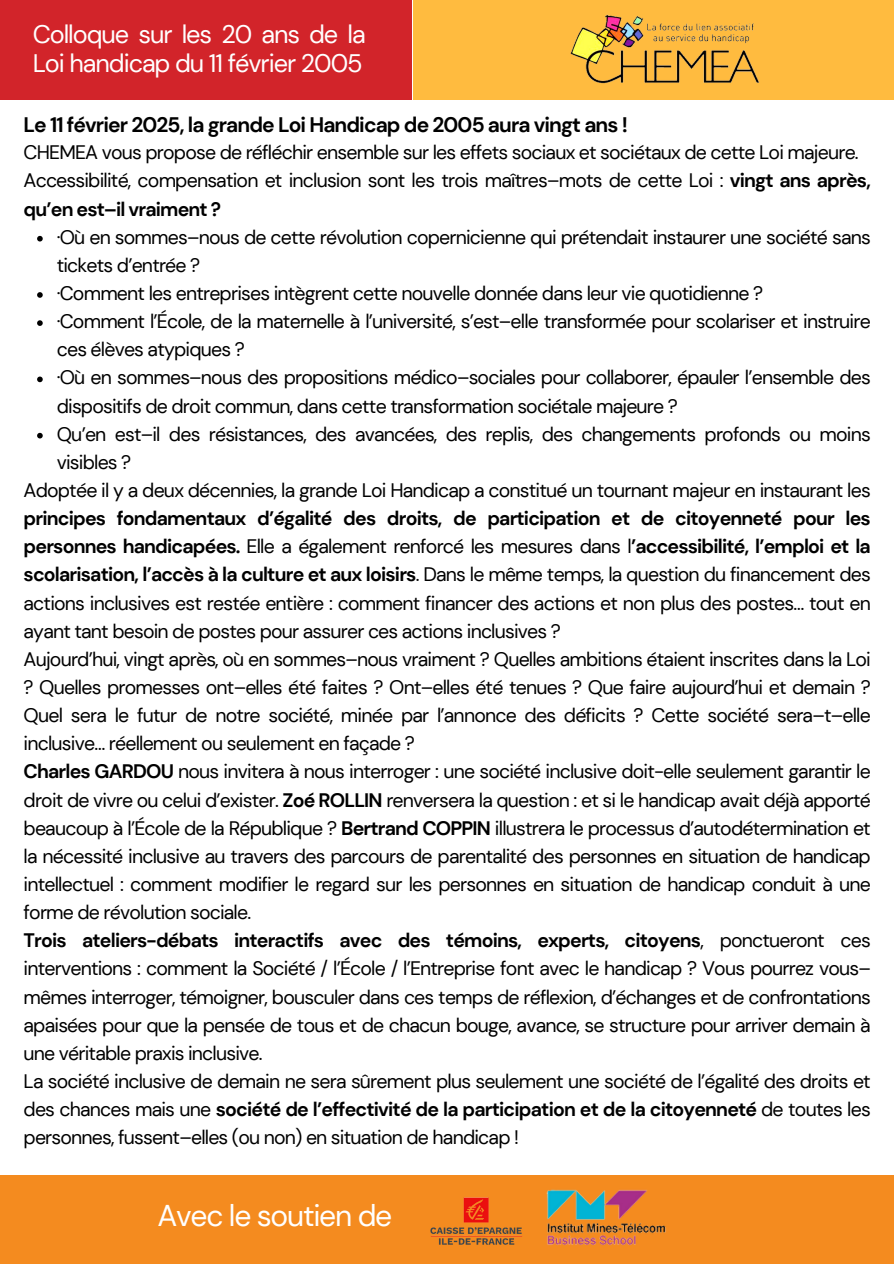
<style>
.page{position:relative;width:894px;height:1264px;background:#fff}
.page>*{position:absolute;margin:0;border:0;box-sizing:border-box;transform-origin:0 0}
.t1{font:30px "DM Sans";letter-spacing:-.04em;color:#fff}
.t2{font:25.35px/29.2px "DM Sans";letter-spacing:-.04em;color:#fff}
.t3{font:700 21px "DM Sans";letter-spacing:-.04em;color:#000}
.t4{font:19.5px/28.2px "DM Sans";letter-spacing:-.04em;color:#000}
.s1{font-weight:700}
</style>
<div class="page">
<div style="left:0;top:0;width:412px;height:99px;background:#d2242a"></div>
<div style="left:412px;top:0;width:481px;height:99px;background:#ffbb3f"></div>
<div style="left:0;top:1174px;width:893px;height:89px;background:#f48b1f"></div>
<svg style="left:37px;top:236px;width:6px;height:5px"></svg>
<svg style="left:37px;top:292px;width:6px;height:6px"></svg>
<svg style="left:37px;top:320px;width:6px;height:6px"></svg>
<svg style="left:37px;top:376px;width:6px;height:6px"></svg>
<svg style="left:37px;top:433px;width:6px;height:5px"></svg>
<img style="left:570px;top:14px;width:189px;height:70px">
<img style="left:430px;top:1197px;width:92px;height:48px">
<img style="left:546px;top:1189px;width:120px;height:57px">
<p class="t2" style="left:33px;top:20px;width:334px">Colloque sur les 20 ans de la<br>Loi handicap du 11 février 2005</p>
<h2 class="t3" style="left:24px;top:111px;width:605px">Le 11 février 2025, la grande Loi Handicap de 2005 aura vingt ans !</h2>
<p class="t4" style="left:24px;top:139px;width:836px">CHEMEA vous propose de réfléchir ensemble sur les effets sociaux et sociétaux de cette Loi majeure.</p>
<p class="t4" style="left:24px;top:167px;width:848px">Accessibilité, compensation et inclusion sont les trois maîtres–mots de cette Loi : <span class="s1">vingt ans après, qu’en est–il vraiment ?</span></p>
<p class="t4" style="left:57px;top:223px;width:815px">·Où en sommes–nous de cette révolution copernicienne qui prétendait instaurer une société sans tickets d’entrée ?</p>
<p class="t4" style="left:57px;top:279px;width:707px">·Comment les entreprises intègrent cette nouvelle donnée dans leur vie quotidienne ?</p>
<p class="t4" style="left:57px;top:307px;width:815px">·Comment l’École, de la maternelle à l’université, s’est–elle transformée pour scolariser et instruire ces élèves atypiques ?</p>
<p class="t4" style="left:57px;top:364px;width:815px">·Où en sommes–nous des propositions médico–sociales pour collaborer, épauler l’ensemble des dispositifs de droit commun, dans cette transformation sociétale majeure ?</p>
<p class="t4" style="left:57px;top:420px;width:815px">Qu’en est–il des résistances, des avancées, des replis, des changements profonds ou moins visibles ?</p>
<p class="t4" style="left:24px;top:476px;width:848px;text-align:justify">Adoptée il y a deux décennies, la grande Loi Handicap a constitué un tournant majeur en instaurant les <span class="s1">principes fondamentaux d’égalité des droits, de participation et de citoyenneté pour les personnes handicapées.</span> Elle a également renforcé les mesures dans l<span class="s1">’accessibilité, l’emploi et la scolarisation, l’accès à la culture et aux loisirs</span>. Dans le même temps, la question du financement des actions inclusives est restée entière : comment financer des actions et non plus des postes… tout en ayant tant besoin de postes pour assurer ces actions inclusives ?</p>
<p class="t4" style="left:24px;top:645px;width:848px;text-align:justify">Aujourd’hui, vingt après, où en sommes–nous vraiment ? Quelles ambitions étaient inscrites dans la Loi ? Quelles promesses ont–elles été faites ? Ont–elles été tenues ? Que faire aujourd’hui et demain ?<br>Quel sera le futur de notre société, minée par l’annonce des déficits ? Cette société sera–t–elle inclusive… réellement ou seulement en façade ?</p>
<p class="t4" style="left:24px;top:757px;width:848px;text-align:justify"><span class="s1">Charles GARDOU</span> nous invitera à nous interroger : une société inclusive doit-elle seulement garantir le droit de vivre ou celui d’exister. <span class="s1">Zoé ROLLIN</span> renversera la question : et si le handicap avait déjà apporté beaucoup à l’École de la République ? <span class="s1">Bertrand COPPIN</span> illustrera le processus d’autodétermination et la nécessité inclusive au travers des parcours de parentalité des personnes en situation de handicap intellectuel : comment modifier le regard sur les personnes en situation de handicap conduit à une forme de révolution sociale.</p>
<p class="t4" style="left:24px;top:926px;width:848px;text-align:justify"><span class="s1">Trois ateliers-débats interactifs avec des témoins, experts, citoyens</span>, ponctueront ces interventions : comment la Société / l’École / l’Entreprise font avec le handicap ? Vous pourrez vous– mêmes interroger, témoigner, bousculer dans ces temps de réflexion, d’échanges et de confrontations apaisées pour que la pensée de tous et de chacun bouge, avance, se structure pour arriver demain à une véritable praxis inclusive.</p>
<p class="t4" style="left:24px;top:1067px;width:848px;text-align:justify">La société inclusive de demain ne sera sûrement plus seulement une société de l’égalité des droits et des chances mais une <span class="s1">société de l’effectivité de la participation et de la citoyenneté</span> de toutes les personnes, fussent–elles (ou non) en situation de handicap !</p>
<p class="t1" style="left:157px;top:1196px;width:236px">Avec le soutien de</p>
</div>
